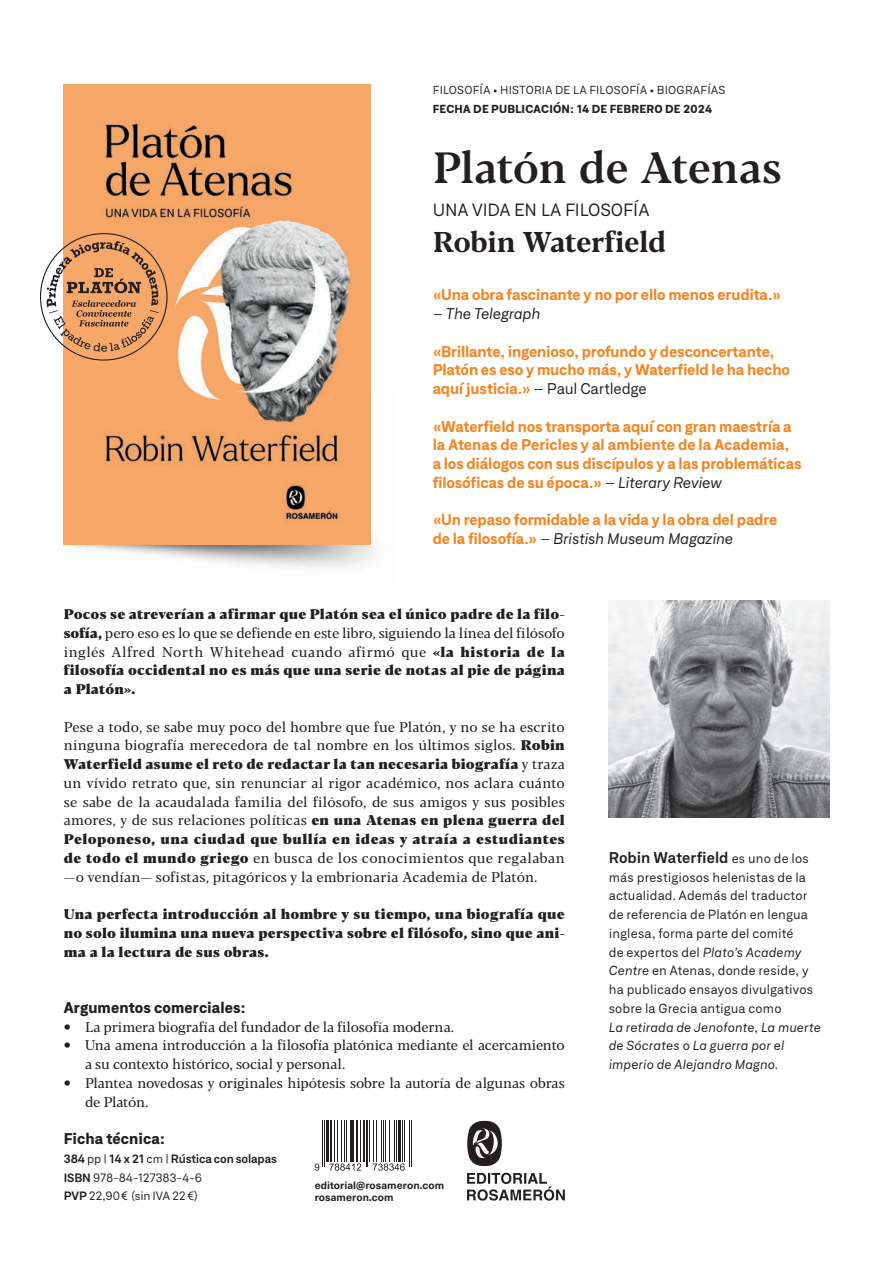
<style>
.page{position:relative;width:893px;height:1263px;background:#fff}
.page>*{position:absolute;margin:0;border:0;box-sizing:border-box;transform-origin:0 0}
.t1{font:500 43.5px "Blacker Pro Tx";letter-spacing:-.02em;color:#231f20}
.t2{font:700 28.5px "Blacker Pro Tx";letter-spacing:-.02em;color:#231f20}
.t3{font:17.1px "Neufile Grotesk";letter-spacing:-.01em;color:#231f20}
.t4{font:700 15px/18.8px "Neufile Grotesk";letter-spacing:-.005em;color:#f58420}
.t5{font:800 15px "Neufile Grotesk";letter-spacing:.01em;color:#231f20}
.t6{font:600 15px "Neufile Grotesk";color:#231f20}
.t7{font:italic 15px "Neufile Grotesk";letter-spacing:-.015em;color:#231f20}
.t8{font:13.95px/18.8px "Blacker Pro Tx";letter-spacing:-.005em;color:#231f20}
.t9{font:800 13.95px/18.8px "Blacker Pro Tx";letter-spacing:.015em;color:#231f20;text-align:justify}
.t10{font:12.75px/18.8px "Neufile Grotesk";letter-spacing:.015em;color:#231f20}
.t11{font:11.7px/18.8px "Neufile Grotesk";letter-spacing:-.025em;color:#231f20}
.t12{font:11.25px "Neufile Grotesk";letter-spacing:.02em;color:#231f20}
.t13{font:800 11.25px "Neufile Grotesk";letter-spacing:.02em;color:#231f20}
.t14{font:700 10.5px "Neue Haas Unica Pro";letter-spacing:.005em;color:#231f20}
.s1{font-style:normal}
.s2{font-weight:400;color:#231f20}
.s3{font-weight:400;font-style:italic;color:#231f20}
.s4{font-weight:400}
.s5{font-weight:800}
.s6{font-weight:800;font-size:18px}
.s7{font-weight:600}
.s8{font-weight:400;font-size:12.75px}
.s9{font-style:italic}
</style>
<div class="page">
<svg style="left:467px;top:1121px;width:35px;height:45px"></svg>
<svg style="left:467px;top:1173px;width:98px;height:28px"></svg>
<img style="left:66px;top:393px;width:310px;height:175px">
<img style="left:609px;top:600px;width:220px;height:217px">
<img style="left:64px;top:85px;width:306px;height:459px">
<hr style="left:322px;top:1120px;width:1px;height:46px;background:#231f20">
<hr style="left:324px;top:1120px;width:1px;height:46px;background:#231f20">
<hr style="left:326px;top:1120px;width:3px;height:42px;background:#231f20">
<hr style="left:330px;top:1120px;width:2px;height:42px;background:#231f20">
<hr style="left:335px;top:1120px;width:1px;height:42px;background:#231f20">
<hr style="left:337px;top:1120px;width:1px;height:42px;background:#231f20">
<hr style="left:341px;top:1120px;width:1px;height:42px;background:#231f20">
<hr style="left:344px;top:1120px;width:1px;height:42px;background:#231f20">
<hr style="left:346px;top:1120px;width:1px;height:42px;background:#231f20">
<hr style="left:350px;top:1120px;width:1px;height:42px;background:#231f20">
<hr style="left:352px;top:1120px;width:2px;height:42px;background:#231f20">
<hr style="left:356px;top:1120px;width:2px;height:42px;background:#231f20">
<hr style="left:360px;top:1120px;width:1px;height:42px;background:#231f20">
<hr style="left:363px;top:1120px;width:2px;height:42px;background:#231f20">
<hr style="left:366px;top:1120px;width:1px;height:46px;background:#231f20">
<hr style="left:367px;top:1120px;width:1px;height:46px;background:#231f20">
<hr style="left:369px;top:1120px;width:1px;height:42px;background:#231f20">
<hr style="left:373px;top:1120px;width:1px;height:42px;background:#231f20">
<hr style="left:376px;top:1120px;width:1px;height:42px;background:#231f20">
<hr style="left:381px;top:1120px;width:1px;height:42px;background:#231f20">
<hr style="left:383px;top:1120px;width:1px;height:42px;background:#231f20">
<hr style="left:385px;top:1120px;width:1px;height:42px;background:#231f20">
<hr style="left:389px;top:1120px;width:1px;height:42px;background:#231f20">
<hr style="left:394px;top:1120px;width:1px;height:42px;background:#231f20">
<hr style="left:396px;top:1120px;width:1px;height:42px;background:#231f20">
<hr style="left:398px;top:1120px;width:3px;height:42px;background:#231f20">
<hr style="left:402px;top:1120px;width:1px;height:42px;background:#231f20">
<hr style="left:404px;top:1120px;width:1px;height:42px;background:#231f20">
<hr style="left:409px;top:1120px;width:1px;height:46px;background:#231f20">
<hr style="left:411px;top:1120px;width:1px;height:46px;background:#231f20">
<svg style="left:315px;top:1163px;width:4px;height:8px"></svg>
<svg style="left:329px;top:1163px;width:32px;height:8px"></svg>
<svg style="left:373px;top:1163px;width:32px;height:8px"></svg>
<svg style="left:47px;top:241px;width:112px;height:111px;background:#d2996c"></svg>
<p class="t12" style="left:433px;top:83px;width:294px">FILOSOFÍA • HISTORIA DE LA FILOSOFÍA • BIOGRAFÍAS</p>
<p class="t13" style="left:433px;top:101px;width:281px">FECHA DE PUBLICACIÓN: 14 DE FEBRERO DE 2024</p>
<h1 class="t1" style="left:433px;top:138px;width:350px">Platón de Atenas</h1>
<p class="t3" style="left:433px;top:199px;width:218px">UNA VIDA EN LA FILOSOFÍA</p>
<h2 class="t2" style="left:433px;top:221px;width:235px">Robin Waterfield</h2>
<p class="t4" style="left:433px;top:285px;width:350px">«Una obra fascinante y no por ello menos erudita.»</p>
<p class="t7" style="left:433px;top:304px;width:109px"><span class="s1">–</span> The Telegraph</p>
<p class="t4" style="left:433px;top:341px;width:359px">«Brillante, ingenioso, profundo y desconcertante,<br>Platón es eso y mucho más, y Waterfield le ha hecho aquí justicia.» <span class="s2">– Paul Cartledge</span></p>
<p class="t4" style="left:433px;top:416px;width:370px">«Waterfield nos transporta aquí con gran maestría a la Atenas de Pericles y al ambiente de la Academia, a los diálogos con sus discípulos y a las problemáticas filosóficas de su época.» <span class="s3">– Literary Review</span></p>
<p class="t4" style="left:433px;top:510px;width:346px">«Un repaso formidable a la vida y la obra del padre de la filosofía.» <span class="s3">– Bristish Museum Magazine</span></p>
<p class="t9" style="left:64px;top:604px;width:503px">Pocos se atreverían a afirmar que Platón sea el único padre de la filo&shy;sofía, <span class="s4">pero eso es lo que se defiende en este libro, siguiendo la línea del filósofo inglés Alfred North Whitehead cuando afirmó que</span> «la historia de la filosofía occidental no es más que una serie de notas al pie de página a Platón».</p>
<p class="t8" style="left:64px;top:717px;width:503px;text-align:justify">Pese a todo, se sabe muy poco del hombre que fue Platón, y no se ha escrito ninguna biografía merecedora de tal nombre en los últimos siglos. <span class="s5">Robin Waterfield asume el reto de redactar la tan necesaria biografía</span> y traza un vívido retrato que, sin renunciar al rigor académico, nos aclara cuánto se sabe de la acaudalada familia del filósofo, de sus amigos y sus posibles amores, y de sus relaciones políticas <span class="s5">en una Atenas en plena guerra del Peloponeso, una ciudad que bullía en ideas y atraía a estudiantes de todo el mundo griego</span> en busca de los conocimientos que regalaban —o vendían— sofistas, pitagóricos y la embrionaria Academia de Platón.</p>
<p class="t9" style="left:64px;top:904px;width:503px">Una perfecta introducción al hombre y su tiempo, una biografía que no solo ilumina una nueva perspectiva sobre el filósofo, sino que ani&shy;ma a la lectura de sus obras.</p>
<p class="t5" style="left:64px;top:997px;width:183px">Argumentos comerciales:</p>
<p class="t8" style="left:64px;top:1017px;width:392px"><span class="s6">•</span> La primera biografía del fundador de la filosofía moderna.</p>
<p class="t8" style="left:85px;top:1036px;width:481px;text-indent:-21px"><span class="s6">•</span> Una amena introducción a la filosofía platónica mediante el acercamiento a su contexto histórico, social y personal.</p>
<p class="t8" style="left:85px;top:1073px;width:481px;text-indent:-21px"><span class="s6">•</span> Plantea novedosas y originales hipótesis sobre la autoría de algunas obras de Platón.</p>
<p class="t5" style="left:64px;top:1128px;width:103px">Ficha técnica:</p>
<p class="t11" style="left:64px;top:1149px;width:215px"><span class="s7">384</span> pp | <span class="s7">14 x 21</span> cm | <span class="s7">Rústica con solapas<br>ISBN</span> 978-84-127383-4-6<br><span class="s7">PVP</span> 22,90 € (sin IVA 22 €)</p>
<p class="t14" style="left:315px;top:1178px;width:131px">editorial@rosameron.com</p>
<p class="t14" style="left:315px;top:1190px;width:80px">rosameron.com</p>
<p class="t6" style="left:609px;top:848px;width:201px">Robin Waterfield <span class="s8">es uno de los</span></p>
<p class="t10" style="left:609px;top:867px;width:214px">más prestigiosos helenistas de la actualidad. Además del traductor de referencia de Platón en lengua inglesa, forma parte del comité<br>de expertos del <span class="s9">Plato’s Academy<br>Centre</span> en Atenas, donde reside, y ha publicado ensayos divulgativos sobre la Grecia antigua como<br><span class="s9">La retirada de Jenofonte</span>, <span class="s9">La muerte de Sócrates</span> o <span class="s9">La guerra por el imperio de Alejandro Magno</span>.</p>
</div>
